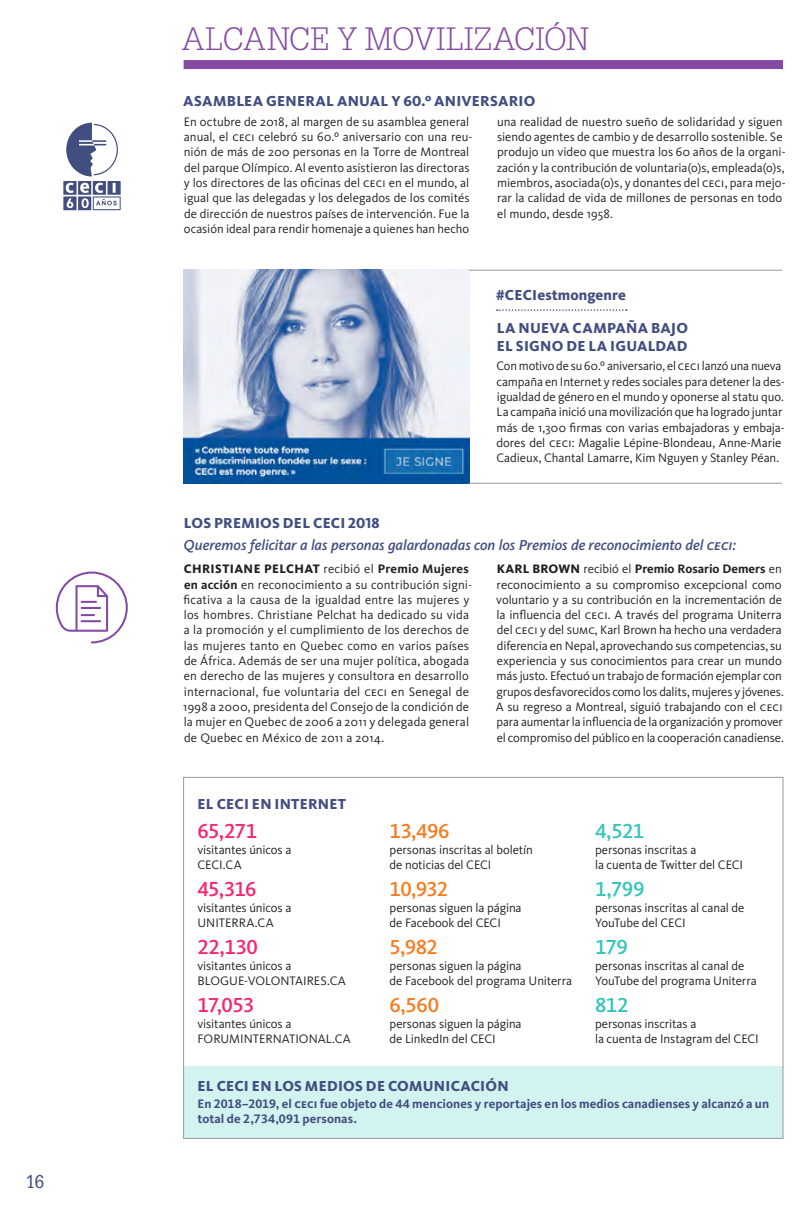
<style>
.page{position:relative;width:810px;height:1215px;background:#fff}
.page>*{position:absolute;margin:0;border:0;box-sizing:border-box;transform-origin:0 0}
.t1{font:300 31.5px "Glypha LT Std";letter-spacing:.01em;color:#8449a2}
.t2{font:500 21px "Kievit OT";letter-spacing:-.03em;color:#f62672}
.t3{font:500 21px "Kievit OT";letter-spacing:-.025em;color:#f67d21}
.t4{font:500 21px "Kievit OT";letter-spacing:-.035em;color:#32c6bb}
.t5{font:18px "Glypha LT Std";color:#424e80}
.t6{font:800 15px/18px "Kievit OT";letter-spacing:.015em;color:#424e80}
.t7{font:italic 500 15px "Kievit OT";color:#424e80}
.t8{font:12.75px/15.3px "Kievit OT";color:#20221d}
.t9{font:700 12.75px/15.3px "Kievit OT";letter-spacing:.005em;color:#424e80}
.s1{font-weight:800}
.s2{font-weight:700}
</style>
<div class="page">
<div style="left:184px;top:60px;width:599px;height:9px;background:#8449a2"></div>
<svg style="left:56px;top:572px;width:72px;height:71px"></svg>
<img style="left:184px;top:269px;width:286px;height:214px">
<hr style="left:469px;top:270px;width:313px;height:1px;background:#959c9d">
<svg style="left:497px;top:309px;width:130px;height:2px"></svg>
<hr style="left:469px;top:483px;width:313px;height:1px;background:#959c9d">
<div style="left:184px;top:1066px;width:599px;height:72px;background:#d2f3f0"></div>
<div style="left:183px;top:1066px;width:600px;height:73px;border:1px solid #959c9d"></div>
<svg style="left:63px;top:123px;width:58px;height:87px"></svg>
<h3 class="t5" style="left:25px;top:1171px;width:21px">16</h3>
<h1 class="t1" style="left:182px;top:21px;width:409px">ALCANCE Y MOVILIZACIÓN</h1>
<p class="t6" style="left:183px;top:92px;width:354px">ASAMBLEA GENERAL ANUAL Y 60.º ANIVERSARIO</p>
<p class="t8" style="left:184px;top:114px;width:290px">En octubre de 2018, al margen de su asamblea general anual, el ceci celebró su 60.º aniversario con una reu&shy;nión de más de 200 personas en la Torre de Montreal del parque Olímpico. Al evento asistieron las directoras y los directores de las oficinas del ceci en el mundo, al igual que las delegadas y los delegados de los comités de dirección de nuestros países de intervención. Fue la ocasión ideal para rendir homenaje a quienes han hecho</p>
<p class="t8" style="left:497px;top:114px;width:290px">una realidad de nuestro sueño de solidaridad y siguen siendo agentes de cambio y de desarrollo sostenible. Se produjo un video que muestra los 60 años de la organi&shy;zación y la contribución de voluntaria(o)s, empleada(o)s, miembros, asociada(o)s, y donantes del ceci, para mejo&shy;rar la calidad de vida de millones de personas en todo el mundo, desde 1958.</p>
<p class="t6" style="left:496px;top:286px;width:131px">#CECIestmongenre</p>
<p class="t6" style="left:497px;top:319px;width:193px">LA NUEVA CAMPAÑA BAJO<br>EL SIGNO DE LA IGUALDAD</p>
<p class="t8" style="left:496px;top:359px;width:290px">Con motivo de su 60.º aniversario, el ceci lanzó una nueva campaña en Internet y redes sociales para detener la des&shy;igualdad de género en el mundo y oponerse al statu quo.<br>La campaña inició una movilización que ha logrado juntar más de 1,300 firmas con varias embajadoras y embaja&shy;dores del ceci: Magalie Lépine-Blondeau, Anne-Marie Cadieux, Chantal Lamarre, Kim Nguyen y Stanley Péan.</p>
<p class="t6" style="left:184px;top:514px;width:197px">LOS PREMIOS DEL CECI 2018</p>
<p class="t7" style="left:184px;top:537px;width:554px">Queremos felicitar a las personas galardonadas con los Premios de reconocimiento del ceci:</p>
<p class="t8" style="left:183px;top:561px;width:290px"><span class="s1">CHRISTIANE PELCHAT</span> recibió el <span class="s2">Premio Mujeres en acción</span> en reconocimiento a su contribución signi&shy;ficativa a la causa de la igualdad entre las mujeres y los hombres. Christiane Pelchat ha dedicado su vida a la promoción y el cumplimiento de los derechos de las mujeres tanto en Quebec como en varios países de África. Además de ser una mujer política, abogada en derecho de las mujeres y consultora en desarrollo internacional, fue voluntaria del ceci en Senegal de 1998 a 2000, presidenta del Consejo de la condición de la mujer en Quebec de 2006 a 2011 y delegada general de Quebec en México de 2011 a 2014.</p>
<p class="t8" style="left:496px;top:561px;width:290px"><span class="s1">KARL BROWN</span> recibió el <span class="s2">Premio Rosario Demers</span> en reconocimiento a su compromiso excepcional como voluntario y a su contribución en la incrementación de la influencia del ceci. A través del programa Uniterra del ceci y del sumc, Karl Brown ha hecho una verdadera diferencia en Nepal, aprovechando sus competencias, su experiencia y sus conocimientos para crear un mundo más justo. Efectuó un trabajo de formación ejemplar con grupos desfavorecidos como los dalits, mujeres y jóvenes.<br>A su regreso a Montreal, siguió trabajando con el ceci para aumentar la influencia de la organización y promover el compromiso del público en la cooperación canadiense.</p>
<p class="t6" style="left:198px;top:795px;width:150px">EL CECI EN INTERNET</p>
<h2 class="t2" style="left:197px;top:819px;width:61px">65,271</h2>
<p class="t8" style="left:197px;top:842px;width:95px">visitantes únicos a<br>CECI.CA</p>
<h2 class="t2" style="left:197px;top:877px;width:61px">45,316</h2>
<p class="t8" style="left:197px;top:900px;width:95px">visitantes únicos a<br>UNITERRA.CA</p>
<h2 class="t2" style="left:197px;top:935px;width:62px">22,130</h2>
<p class="t8" style="left:197px;top:958px;width:150px">visitantes únicos a<br>BLOGUE-VOLONTAIRES.CA</p>
<h2 class="t2" style="left:197px;top:993px;width:59px">17,053</h2>
<p class="t8" style="left:197px;top:1016px;width:155px">visitantes únicos a<br>FORUMINTERNATIONAL.CA</p>
<h2 class="t3" style="left:390px;top:819px;width:62px">13,496</h2>
<p class="t8" style="left:390px;top:842px;width:145px">personas inscritas al boletín de noticias del CECI</p>
<h2 class="t3" style="left:390px;top:877px;width:60px">10,932</h2>
<p class="t8" style="left:390px;top:900px;width:134px">personas siguen la página de Facebook del CECI</p>
<h2 class="t3" style="left:390px;top:935px;width:50px">5,982</h2>
<p class="t8" style="left:390px;top:958px;width:184px">personas siguen la página<br>de Facebook del programa Uniterra</p>
<h2 class="t3" style="left:390px;top:993px;width:51px">6,560</h2>
<p class="t8" style="left:390px;top:1016px;width:134px">personas siguen la página de LinkedIn del CECI</p>
<h2 class="t4" style="left:595px;top:819px;width:51px">4,521</h2>
<p class="t8" style="left:595px;top:842px;width:150px">personas inscritas a<br>la cuenta de Twitter del CECI</p>
<h2 class="t4" style="left:595px;top:877px;width:51px">1,799</h2>
<p class="t8" style="left:595px;top:900px;width:151px">personas inscritas al canal de<br>YouTube del CECI</p>
<h2 class="t4" style="left:595px;top:935px;width:34px">179</h2>
<p class="t8" style="left:595px;top:958px;width:163px">personas inscritas al canal de<br>YouTube del programa Uniterra</p>
<h2 class="t4" style="left:595px;top:993px;width:35px">812</h2>
<p class="t8" style="left:595px;top:1016px;width:165px">personas inscritas a<br>la cuenta de Instagram del CECI</p>
<p class="t6" style="left:198px;top:1077px;width:313px">EL CECI EN LOS MEDIOS DE COMUNICACIÓN</p>
<p class="t9" style="left:197px;top:1096px;width:573px">En 2018–2019, el ceci fue objeto de 44 menciones y reportajes en los medios canadienses y alcanzó a un total de 2,734,091 personas.</p>
</div>
